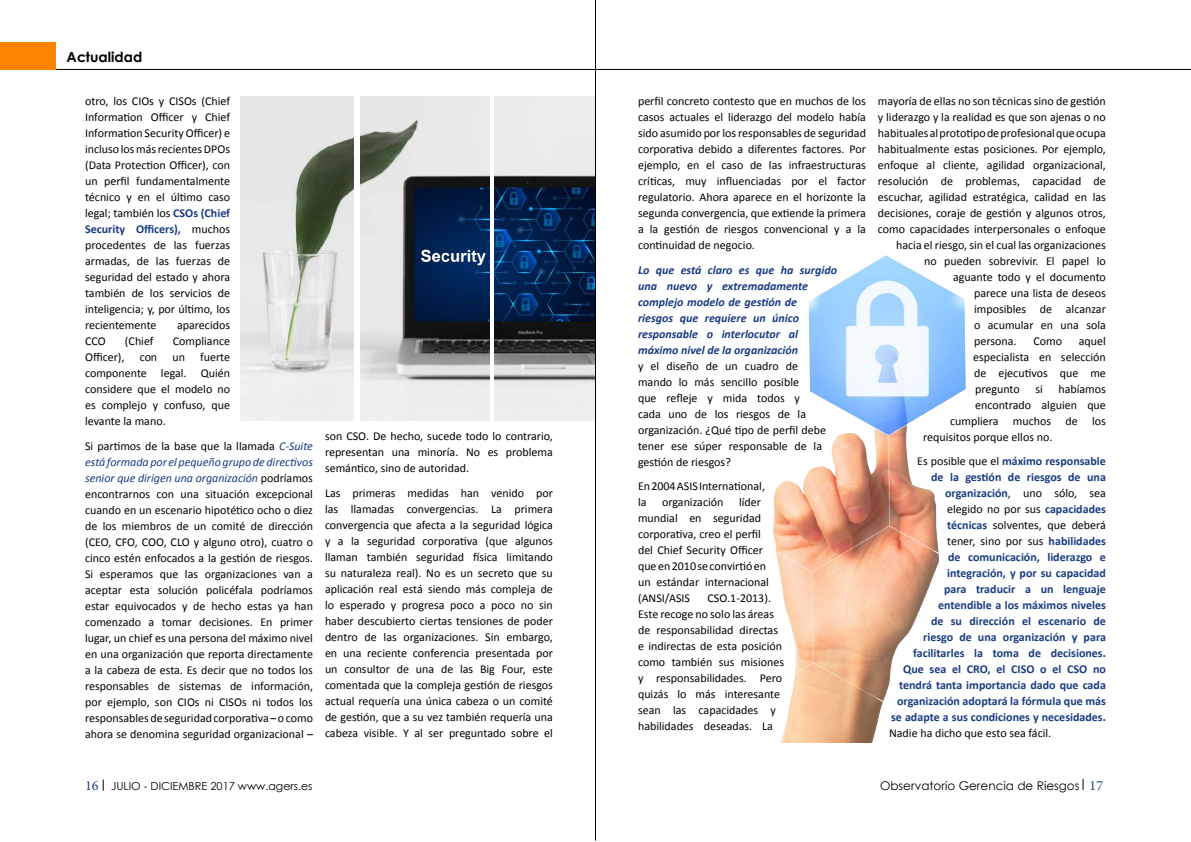
<style>
.page{position:relative;width:1191px;height:842px;background:#fff}
.page>*{position:absolute;margin:0;border:0;box-sizing:border-box;transform-origin:0 0}
.t1{font:700 14px "Century Gothic";color:#000}
.t2{font:12px/16px "Calibri";color:#000;text-align:justify}
.t3{font:700 12px/16px "Calibri";color:#1a3b81;text-align:right}
.t4{font:italic 700 12px/16px "Calibri";color:#1a3b81}
.t5{font:12px "Century Gothic";color:#000}
.t6{font:11px "Century Gothic";color:#000}
.s1{font-weight:700;color:#1a3b81}
.s2{font-style:italic;color:#1a3b81}
.s3{font-weight:400;color:#000}
.s4{font-family:"Minion Pro";font-size:14px;color:#1a3b81}
</style>
<div class="page">
<hr style="left:595px;top:69px;width:596px;height:1px;background:#000">
<hr style="left:0;top:69px;width:595px;height:1px;background:#000">
<hr style="left:595px;top:0;width:1px;height:840px;background:#000">
<div style="left:0;top:42px;width:55px;height:28px;background:#fc8402"></div>
<img style="left:495px;top:96px;width:100px;height:325px">
<img style="left:360px;top:96px;width:129px;height:325px">
<img style="left:240px;top:96px;width:113px;height:325px">
<img style="left:773px;top:255px;width:193px;height:488px">
<p class="t1" style="left:67px;top:46px;width:77px">Actualidad</p>
<p class="t2" style="left:85px;top:93px;width:147px">otro, los CIOs y CISOs (Chief Information Officer y Chief Information Security Officer) e incluso los más recientes DPOs (Data Protection Officer), con un perfil fundamentalmente técnico y en el último caso legal; también los <span class="s1">CSOs (Chief Security Officers),</span> muchos procedentes de las fuerzas armadas, de las fuerzas de seguridad del estado y ahora también de los servicios de inteligencia; y, por último, los recientemente</p>
<p class="t2" style="left:177px;top:317px;width:54px">aparecidos</p>
<p class="t2" style="left:85px;top:333px;width:22px">CCO</p>
<p class="t2" style="left:125px;top:333px;width:30px">(Chief</p>
<p class="t2" style="left:173px;top:333px;width:59px">Compliance</p>
<p class="t2" style="left:85px;top:349px;width:41px">Officer),</p>
<p class="t2" style="left:140px;top:349px;width:19px">con</p>
<p class="t2" style="left:172px;top:349px;width:14px">un</p>
<p class="t2" style="left:85px;top:349px;width:147px;text-indent:115px">fuerte componente legal. Quién considere que el modelo no es complejo y confuso, que levante la mano.</p>
<p class="t2" style="left:85px;top:438px;width:229px">Si partimos de la base que la llamada <span class="s2">C-Suite está formada por el pequeño grupo de directivos senior que dirigen una organización</span> podríamos encontrarnos con una situación excepcional cuando en un escenario hipotético ocho o diez de los miembros de un comité de dirección (CEO, CFO, COO, CLO y alguno otro), cuatro o cinco estén enfocados a la gestión de riesgos.<br>Si esperamos que las organizaciones van a aceptar esta solución policéfala podríamos estar equivocados y de hecho estas ya han comenzado a tomar decisiones. En primer lugar, un chief es una persona del máximo nivel en una organización que reporta directamente a la cabeza de esta. Es decir que no todos los responsables de sistemas de información, por ejemplo, son CIOs ni CISOs ni todos los responsables de seguridad corporativa – o como ahora se denomina seguridad organizacional –</p>
<p class="t2" style="left:325px;top:428px;width:229px">son CSO. De hecho, sucede todo lo contrario, representan una minoría. No es problema semántico, sino de autoridad.</p>
<p class="t2" style="left:325px;top:485px;width:229px">Las primeras medidas han venido por las llamadas convergencias. La primera convergencia que afecta a la seguridad lógica y a la seguridad corporativa (que algunos llaman también seguridad física limitando su naturaleza real). No es un secreto que su aplicación real está siendo más compleja de lo esperado y progresa poco a poco no sin haber descubierto ciertas tensiones de poder dentro de las organizaciones. Sin embargo, en una reciente conferencia presentada por un consultor de una de las Big Four, este comentada que la compleja gestión de riesgos actual requería una única cabeza o un comité de gestión, que a su vez también requería una cabeza visible. Y al ser preguntado sobre el</p>
<p class="t2" style="left:638px;top:93px;width:229px">perfil concreto contesto que en muchos de los casos actuales el liderazgo del modelo había sido asumido por los responsables de seguridad corporativa debido a diferentes factores. Por ejemplo, en el caso de las infraestructuras críticas, muy influenciadas por el factor regulatorio. Ahora aparece en el horizonte la segunda convergencia, que extiende la primera a la gestión de riesgos convencional y a la continuidad de negocio.</p>
<p class="t4" style="left:638px;top:262px;width:200px">Lo que está claro es que ha surgido una nuevo y extremadamente complejo modelo de gestión de<br>riesgos que requiere un único responsable o interlocutor al máximo nivel de la organización</p>
<p class="t2" style="left:638px;top:358px;width:190px;text-align:left">y el diseño de un cuadro de mando lo más sencillo posible<br>que refleje y mida todos y<br>cada uno de los riesgos de la organización. ¿Qué tipo de perfil debe tener ese súper responsable de la gestión de riesgos?</p>
<p class="t2" style="left:638px;top:478px;width:128px">En 2004 ASIS International, la</p>
<p class="t2" style="left:638px;top:494px;width:132px;text-align:left;text-indent:101px">líder mundial en seguridad corporativa, creo el perfil del Chief Security Officer que en 2010 se convirtió en un estándar internacional (ANSI/ASIS</p>
<p class="t2" style="left:662px;top:494px;width:63px">organización</p>
<p class="t2" style="left:638px;top:590px;width:147px;text-align:left;text-indent:70px">CSO.1-2013).<br>Este recoge no solo las áreas de responsabilidad directas e indirectas de esta posición como también sus misiones y responsabilidades. Pero quizás lo más interesante sean las capacidades y habilidades deseadas. La</p>
<p class="t2" style="left:878px;top:93px;width:229px">mayoría de ellas no son técnicas sino de gestión</p>
<p class="t2" style="left:878px;top:109px;width:229px">y liderazgo y la realidad es que son ajenas o no</p>
<p class="t2" style="left:878px;top:125px;width:229px">habituales al prototipo de profesional que ocupa</p>
<p class="t2" style="left:878px;top:141px;width:229px">habitualmente estas posiciones. Por ejemplo,</p>
<p class="t2" style="left:878px;top:157px;width:229px">enfoque al cliente, agilidad organizacional,</p>
<p class="t2" style="left:878px;top:173px;width:229px">resolución de problemas, capacidad de</p>
<p class="t2" style="left:878px;top:189px;width:229px">escuchar, agilidad estratégica, calidad en las</p>
<p class="t2" style="left:878px;top:205px;width:229px">decisiones, coraje de gestión y algunos otros,</p>
<p class="t2" style="left:878px;top:221px;width:229px">como capacidades interpersonales o enfoque</p>
<p class="t2" style="left:896px;top:237px;width:211px">hacia el riesgo, sin el cual las organizaciones</p>
<p class="t2" style="left:924px;top:253px;width:183px">no pueden sobrevivir. El papel lo</p>
<p class="t2" style="left:953px;top:269px;width:154px">aguante todo y el documento</p>
<p class="t2" style="left:974px;top:285px;width:133px">parece una lista de deseos</p>
<p class="t2" style="left:974px;top:301px;width:133px">imposibles de alcanzar</p>
<p class="t2" style="left:974px;top:317px;width:133px">o acumular en una sola</p>
<p class="t2" style="left:974px;top:333px;width:44px">persona.</p>
<p class="t2" style="left:1033px;top:333px;width:30px">Como</p>
<p class="t2" style="left:973px;top:333px;width:134px;text-indent:106px">aquel especialista en selección de ejecutivos que me pregunto</p>
<p class="t2" style="left:1035px;top:381px;width:9px">si</p>
<p class="t2" style="left:1058px;top:381px;width:49px">habíamos</p>
<p class="t2" style="left:975px;top:397px;width:132px">encontrado alguien que</p>
<p class="t2" style="left:950px;top:413px;width:157px">cumpliera muchos de los</p>
<p class="t2" style="left:923px;top:429px;width:131px">requisitos porque ellos no.</p>
<p class="t3" style="left:891px;top:453px;width:216px"><span class="s3">Es posible que el</span> máximo responsable<br>de la gestión de riesgos de una organización<span class="s3">, uno sólo, sea<br>elegido no por sus</span> capacidades<br>técnicas <span class="s3">solventes, que deberá<br>tener, sino por sus</span> habilidades<br>de comunicación, liderazgo e integración, y por su capacidad<br>para traducir a un lenguaje entendible a los máximos niveles<br>de su dirección el escenario de<br>riesgo de una organización y para facilitarles la toma de decisiones.<br>Que sea el CRO, el CISO o el CSO no tendrá tanta importancia dado que cada organización adoptará la fórmula que más se adapte a sus condiciones y necesidades.</p>
<p class="t2" style="left:889px;top:725px;width:164px">Nadie ha dicho que esto sea fácil.</p>
<p class="t6" style="left:85px;top:778px;width:229px"><span class="s4">16</span> JULIO - DICIEMBRE 2017 www.agers.es</p>
<p class="t5" style="left:880px;top:777px;width:224px">Observatorio Gerencia de Riesgos <span class="s4">17</span></p>
</div>
